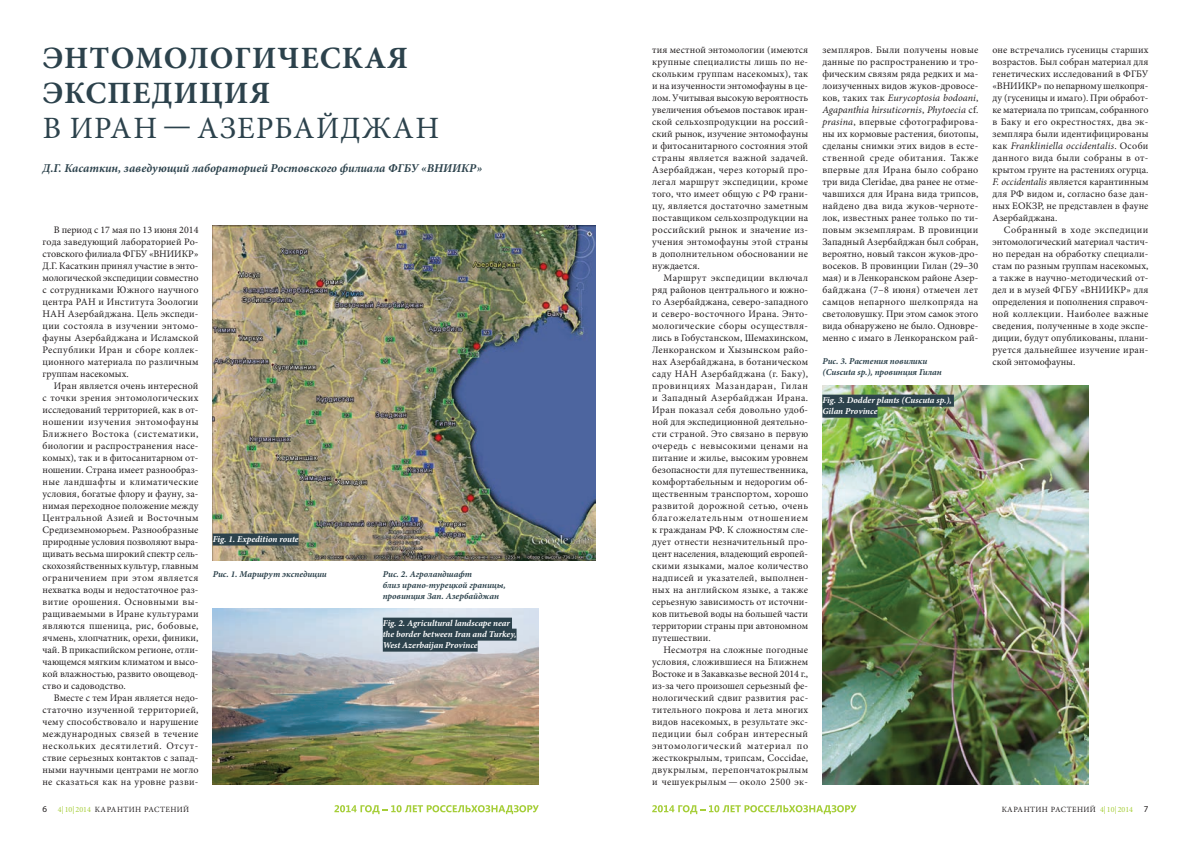
<style>
.page{position:relative;width:1191px;height:842px;background:#fff}
.page>*{position:absolute;margin:0;border:0;box-sizing:border-box;transform-origin:0 0}
.t1{font:700 31px/35px "Minion Pro";letter-spacing:.035em;color:#2c424c}
.t2{font:31px "Minion Pro";letter-spacing:.035em;color:#2c424c}
.t3{font:italic 700 12px "Minion Pro";color:#2c424c}
.t4{font:10px/12px "Minion Pro";letter-spacing:.01em;color:#231f20;text-align:justify}
.t5{font:italic 700 9px/11px "Minion Pro";letter-spacing:-.005em;color:#fff}
.t6{font:italic 700 9px/11px "Minion Pro";color:#2c424c}
.t7{font:8px "Minion Pro";letter-spacing:.05em;color:#231f20}
.s1{font-style:italic}
.s2{font-family:"Myriad Pro";font-size:9px}
.s3{color:#a6ce39}
</style>
<div class="page">
<svg style="left:334px;top:805px;width:205px;height:9px"></svg>
<svg style="left:652px;top:805px;width:204px;height:9px"></svg>
<img style="left:213px;top:609px;width:326px;height:176px">
<img style="left:213px;top:225px;width:382px;height:336px">
<div style="left:213px;top:533px;width:86px;height:12px;background:#2c424c"></div>
<img style="left:822px;top:386px;width:266px;height:399px">
<div style="left:383px;top:618px;width:129px;height:12px;background:#2c424c"></div>
<div style="left:383px;top:629px;width:133px;height:12px;background:#2c424c"></div>
<div style="left:383px;top:640px;width:94px;height:12px;background:#2c424c"></div>
<div style="left:822px;top:395px;width:132px;height:12px;background:#2c424c"></div>
<div style="left:822px;top:406px;width:55px;height:12px;background:#2c424c"></div>
<h1 class="t1" style="left:43px;top:40px;width:367px">ЭНТОМОЛОГИЧЕСКАЯ<br>ЭКСПЕДИЦИЯ</h1>
<h1 class="t2" style="left:43px;top:107px;width:398px">В ИРАН — АЗЕРБАЙДЖАН</h1>
<p class="t3" style="left:43px;top:159px;width:441px">Д.Г. Касаткин, заведующий лабораторией Ростовского филиала ФГБУ «ВНИИКР»</p>
<p class="t4" style="left:43px;top:223px;width:157px;text-indent:11px">В период с 17 мая по 13 июня 2014 года заведующий лабораторией Ро&shy;стовского филиала ФГБУ «ВНИИКР» Д.Г. Касаткин принял участие в энто&shy;мологической экспедиции совместно с сотрудниками Южного научного центра РАН и Института Зоологии НАН Азербайджана. Цель экспеди&shy;ции состояла в изучении энтомо&shy;фауны Азербайджана и Исламской Республики Иран и сборе коллек&shy;ционного материала по различным группам насекомых.</p>
<p class="t4" style="left:43px;top:379px;width:157px;text-indent:11px">Иран является очень интересной с точки зрения энтомологических исследований территорией, как в от&shy;ношении изучения энтомофауны Ближнего Востока (систематики, биологии и распространения насе&shy;комых), так и в фитосанитарном от&shy;ношении. Страна имеет разнообраз&shy;ные ландшафты и климатические условия, богатые флору и фауну, за&shy;нимая переходное положение между Центральной Азией и Восточным Средиземноморьем. Разнообразные природные условия позволяют выра&shy;щивать весьма широкий спектр сель&shy;скохозяйственных культур, главным ограничением при этом является нехватка воды и недостаточное раз&shy;витие орошения. Основными вы&shy;ращиваемыми в Иране культурами являются пшеница, рис, бобовые, ячмень, хлопчатник, орехи, финики, чай. В прикаспийском регионе, отли&shy;чающемся мягким климатом и высо&shy;кой влажностью, развито овощевод&shy;ство и садоводство.</p>
<p class="t4" style="left:43px;top:691px;width:157px;text-indent:11px">Вместе с тем Иран является недо&shy;статочно изученной территорией, чему способствовало и нарушение международных связей в течение нескольких десятилетий. Отсут&shy;ствие серьезных контактов с запад&shy;ными научными центрами не могло не сказаться как на уровне разви-</p>
<p class="t5" style="left:213px;top:533px;width:87px">Fig. 1. Expedition route</p>
<p class="t6" style="left:213px;top:568px;width:116px">Рис. 1. Маршрут экспедиции</p>
<p class="t6" style="left:383px;top:568px;width:124px">Рис. 2. Агроландшафт<br>близ ирано-турецкой границы, провинция Зап. Азербайджан</p>
<p class="t5" style="left:383px;top:617px;width:135px">Fig. 2. Agricultural landscape near the border between Iran and Turkey,<br>West Azerbaijan Province</p>
<p class="t4" style="left:652px;top:43px;width:157px">тия местной энтомологии (имеются крупные специалисты лишь по не&shy;скольким группам насекомых), так и на изученности энтомофауны в це&shy;лом. Учитывая высокую вероятность увеличения объемов поставок иран&shy;ской сельхозпродукции на россий&shy;ский рынок, изучение энтомофауны и фитосанитарного состояния этой страны является важной задачей.<br>Азербайджан, через который про&shy;легал маршрут экспедиции, кроме того, что имеет общую с РФ грани&shy;цу, является достаточно заметным поставщиком сельхозпродукции на российский рынок и значение из&shy;учения энтомофауны этой страны в дополнительном обосновании не нуждается.</p>
<p class="t4" style="left:652px;top:271px;width:157px;text-indent:11px">Маршрут экспедиции включал ряд районов центрального и южно&shy;го Азербайджана, северо-западного и северо-восточного Ирана. Энто&shy;мологические сборы осуществля&shy;лись в Гобустанском, Шемахинском, Ленкоранском и Хызынском райо&shy;нах Азербайджана, в ботаническом саду НАН Азербайджана (г. Баку), провинциях Мазандаран, Гилан и Западный Азербайджан Ирана.<br>Иран показал себя довольно удоб&shy;ной для экспедиционной деятельно&shy;сти страной. Это связано в первую очередь с невысокими ценами на питание и жилье, высоким уровнем безопасности для путешественника, комфортабельным и недорогим об&shy;щественным транспортом, хорошо развитой дорожной сетью, очень благожелательным отношением к гражданам РФ. К сложностям сле&shy;дует отнести незначительный про&shy;цент населения, владеющий европей&shy;скими языками, малое количество надписей и указателей, выполнен&shy;ных на английском языке, a также серьезную зависимость от источни&shy;ков питьевой воды на большей части территории страны при автономном путешествии.</p>
<p class="t4" style="left:652px;top:643px;width:157px;text-indent:11px">Несмотря на сложные погодные условия, сложившиеся на Ближнем Востоке и в Закавказье весной 2014 г., из-за чего произошел серьезный фе&shy;нологический сдвиг развития рас&shy;тительного покрова и лета многих видов насекомых, в результате экс&shy;педиции был собран интересный энтомологический материал по жесткокрылым, трипсам, Coccidae, двукрылым, перепончатокрылым и чешуекрылым — около 2500 эк-</p>
<p class="t4" style="left:822px;top:43px;width:157px">земпляров. Были получены новые данные по распространению и тро&shy;фическим связям ряда редких и ма&shy;лоизученных видов жуков-дровосе&shy;ков, таких так <span class="s1">Eurycoptosia bodoani</span>, <span class="s1">Agapanthia hirsuticornis</span>, <span class="s1">Phytoecia</span> cf. <span class="s1">prasina</span>, впервые сфотографирова&shy;ны их кормовые растения, биотопы, сделаны снимки этих видов в есте&shy;ственной среде обитания. Также впервые для Ирана было собрано три вида Cleridae, два ранее не отме&shy;чавшихся для Ирана вида трипсов, найдено два вида жуков-черноте&shy;лок, известных ранее только по ти&shy;повым экземплярам. В провинции Западный Азербайджан был собран, вероятно, новый таксон жуков-дро&shy;восеков. В провинции Гилан (29–30 мая) и в Ленкоранском районе Азер&shy;байджана (7–8 июня) отмечен лет самцов непарного шелкопряда на светоловушку. При этом самок этого вида обнаружено не было. Одновре&shy;менно с имаго в Ленкоранском рай-</p>
<p class="t6" style="left:822px;top:355px;width:121px">Рис. 3. Растения повилики (Cuscuta sp.), провинция Гилан</p>
<p class="t5" style="left:822px;top:394px;width:131px">Fig. 3. Dodder plants (Cuscuta sp.),<br>Gilan Province</p>
<p class="t4" style="left:992px;top:43px;width:157px">оне встречались гусеницы старших возрастов. Был собран материал для генетических исследований в ФГБУ «ВНИИКР» по непарному шелкопря&shy;ду (гусеницы и имаго). При обработ&shy;ке материала по трипсам, собранного в Баку и его окрестностях, два эк&shy;земпляра были идентифицированы как <span class="s1">Frankliniella occidentalis</span>. Особи данного вида были собраны в от&shy;крытом грунте на растениях огурца.<br><span class="s1">F. occidentalis</span> является карантинным для РФ видом и, согласно базе дан&shy;ных EОКЗР, не представлен в фауне Азербайджана.</p>
<p class="t4" style="left:992px;top:223px;width:157px;text-indent:11px">Собранный в ходе экспедиции энтомологический материал частич&shy;но передан на обработку специали&shy;стам по разным группам насекомых, a также в научно-методический от&shy;дел и в музей ФГБУ «ВНИИКР» для определения и пополнения справоч&shy;ной коллекции. Наиболее важные сведения, полученные в ходе экспе&shy;диции, будут опубликованы, плани&shy;руется дальнейшее изучение иран&shy;ской энтомофауны.</p>
<p class="t7" style="left:43px;top:804px;width:148px"><span class="s2">6</span> <span class="s3">4|10|2014</span> КАРАНТИН РАСТЕНИЙ</p>
<p class="t7" style="left:1001px;top:804px;width:148px">КАРАНТИН РАСТЕНИЙ <span class="s3">4|10|2014</span> <span class="s2">7</span></p>
</div>
